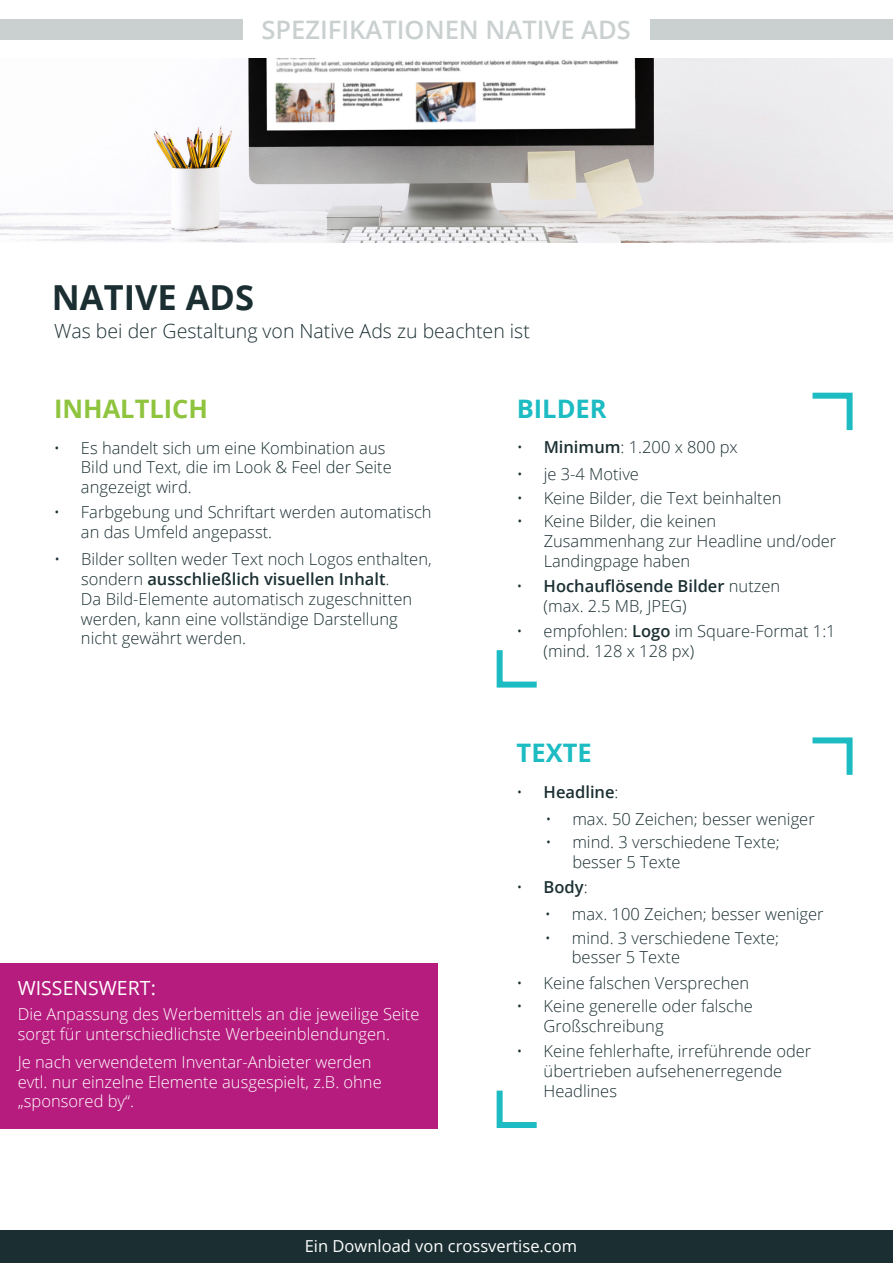
<style>
.page{position:relative;width:893px;height:1263px;background:#fff}
.page>*{position:absolute;margin:0;border:0;box-sizing:border-box;transform-origin:0 0}
.t1{font:700 34.5px "Open Sans";color:#1b2f32}
.t2{font:600 25.5px "Open Sans";color:#cad0d0}
.t3{font:700 25.5px "Open Sans";color:#1cbcc2}
.t4{font:700 25.5px "Open Sans";color:#8fc43e}
.t5{font:300 19.5px "Open Sans";color:#1b2f32}
.t6{font:19.5px "Open Sans";color:#fff}
.t7{font:300 16.5px/19.8px "Open Sans";color:#1b2f32}
.t8{font:300 16.5px/19.8px "Open Sans";color:#fff}
.t9{font:16.5px "Open Sans";color:#fff}
.t10{font:600 16.5px "Open Sans";color:#1b2f32}
.s1{font-weight:600}
.s2{font-weight:300}
</style>
<div class="page">
<div style="left:0;top:19px;width:243px;height:20px;background:#cacfcf"></div>
<div style="left:650px;top:19px;width:243px;height:20px;background:#cacfcf"></div>
<img style="left:0;top:58px;width:893px;height:184px">
<svg style="left:496px;top:1090px;width:41px;height:38px"></svg>
<svg style="left:812px;top:737px;width:41px;height:38px"></svg>
<div style="left:0;top:1230px;width:893px;height:33px;background:#1b2f32"></div>
<div style="left:0;top:963px;width:438px;height:166px;background:#b61c7e"></div>
<svg style="left:496px;top:650px;width:41px;height:38px"></svg>
<svg style="left:812px;top:392px;width:41px;height:39px"></svg>
<h2 class="t2" style="left:262px;top:12px;width:371px">SPEZIFIKATIONEN NATIVE ADS</h2>
<h1 class="t1" style="left:52px;top:274px;width:204px">NATIVE ADS</h1>
<p class="t5" style="left:54px;top:318px;width:477px">Was bei der Gestaltung von Native Ads zu beachten ist</p>
<h2 class="t4" style="left:54px;top:391px;width:156px">INHALTLICH</h2>
<p class="t7" style="left:81px;top:437px;width:312px;text-indent:-27px">• Es handelt sich um eine Kombination aus<br>Bild und Text, die im Look &amp; Feel der Seite angezeigt wird.</p>
<p class="t7" style="left:81px;top:502px;width:352px;text-indent:-27px">• Farbgebung und Schriftart werden automatisch an das Umfeld angepasst.</p>
<p class="t7" style="left:81px;top:549px;width:352px;text-indent:-27px">• Bilder sollten weder Text noch Logos enthalten, sondern <span class="s1">ausschließlich visuellen Inhalt</span>.<br>Da Bild-Elemente automatisch zugeschnitten werden, kann eine vollständige Darstellung nicht gewährt werden.</p>
<p class="t6" style="left:18px;top:975px;width:140px">WISSENSWERT:</p>
<p class="t8" style="left:18px;top:1003px;width:403px">Die Anpassung des Werbemittels an die jeweilige Seite sorgt für unterschiedlichste Werbeeinblendungen.</p>
<p class="t8" style="left:18px;top:1051px;width:365px">Je nach verwendetem Inventar-Anbieter werden evtl. nur einzelne Elemente ausgespielt, z.B. ohne „sponsored by“.</p>
<h2 class="t3" style="left:517px;top:390px;width:91px">BILDER</h2>
<p class="t7" style="left:517px;top:437px;width:223px">• <span class="s1">Minimum</span>: 1.200 x 800 px</p>
<p class="t7" style="left:517px;top:464px;width:124px">• je 3-4 Motive</p>
<p class="t7" style="left:517px;top:487px;width:266px">• Keine Bilder, die Text beinhalten</p>
<p class="t7" style="left:544px;top:511px;width:294px;text-indent:-27px">• Keine Bilder, die keinen<br>Zusammenhang zur Headline und/oder<br>Landingpage haben</p>
<p class="t7" style="left:544px;top:575px;width:238px;text-indent:-27px">• <span class="s1">Hochauflösende Bilder</span> nutzen (max. 2.5 MB, JPEG)</p>
<p class="t7" style="left:544px;top:621px;width:294px;text-indent:-27px">• empfohlen: <span class="s1">Logo</span> im Square-Format 1:1 (mind. 128 x 128 px)</p>
<h2 class="t3" style="left:517px;top:735px;width:77px">TEXTE</h2>
<p class="t10" style="left:517px;top:781px;width:103px"><span class="s2">•</span> Headline<span class="s2">:</span></p>
<p class="t7" style="left:545px;top:808px;width:271px">• max. 50 Zeichen; besser weniger</p>
<p class="t7" style="left:572px;top:832px;width:209px;text-indent:-27px">• mind. 3 verschiedene Texte; besser 5 Texte</p>
<p class="t10" style="left:517px;top:876px;width:73px"><span class="s2">•</span> Body<span class="s2">:</span></p>
<p class="t7" style="left:545px;top:904px;width:280px">• max. 100 Zeichen; besser weniger</p>
<p class="t7" style="left:572px;top:927px;width:209px;text-indent:-27px">• mind. 3 verschiedene Texte; besser 5 Texte</p>
<p class="t7" style="left:517px;top:972px;width:234px">• Keine falschen Versprechen</p>
<p class="t7" style="left:544px;top:996px;width:211px;text-indent:-27px">• Keine generelle oder falsche<br>Großschreibung</p>
<p class="t7" style="left:544px;top:1040px;width:269px;text-indent:-27px">• Keine fehlerhafte, irreführende oder übertrieben aufsehenerregende<br>Headlines</p>
<p class="t9" style="left:305px;top:1235px;width:274px">Ein Download von crossvertise.com</p>
</div>
